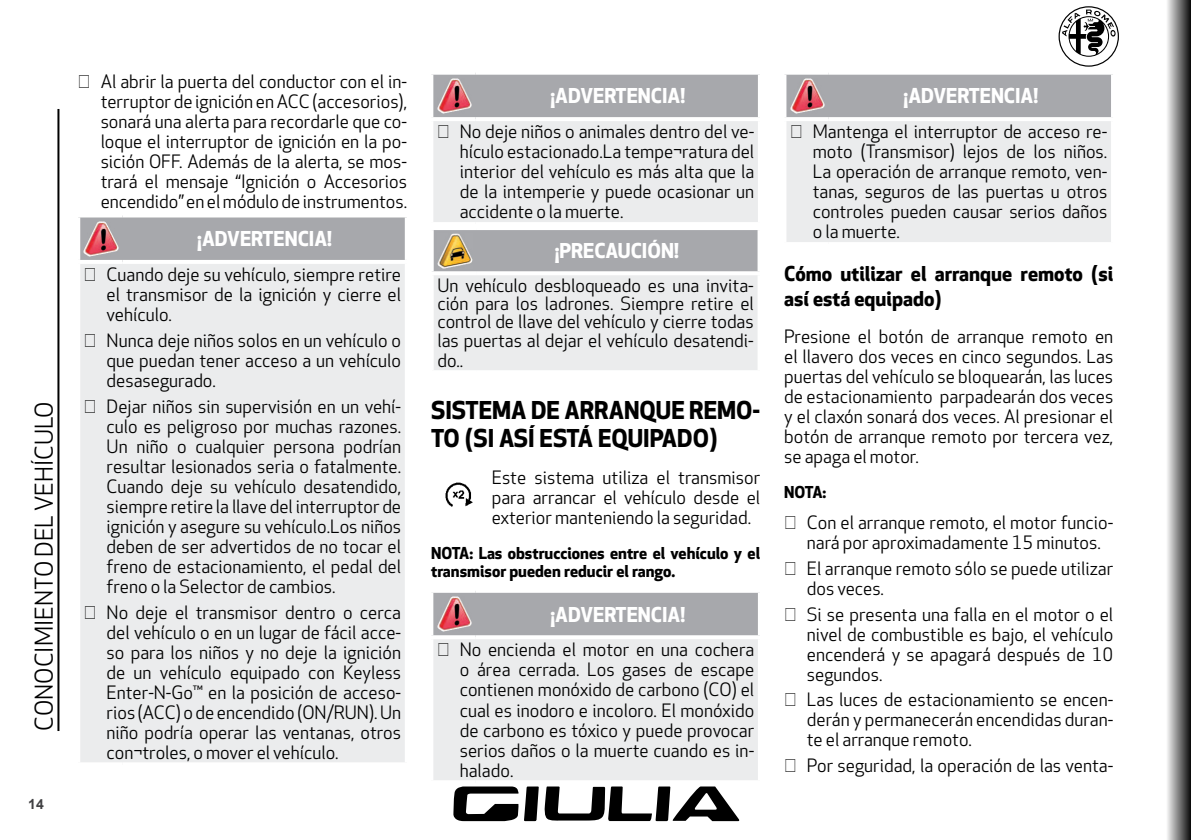
<style>
.page{position:relative;width:1191px;height:840px;background:#fff}
.page>*{position:absolute;margin:0;border:0;box-sizing:border-box;transform-origin:0 0}
._1_Título{font:700 24px/28px "Apex New";color:#000}
.t1{font:24px "Apex New";color:#000}
.Adver_Preca_Título{font:700 20px "Apex New";color:#fff}
._2_Subtítulo{font:700 20px/24px "Apex New";color:#000}
._4_Normal{font:18px/20px "Apex New";color:#000;text-align:justify}
.Adver_Preca_Texto{font:18px/18px "Apex New";color:#000;text-align:justify}
._6_NOTA{font:700 16px/18px "Apex New";color:#000}
.t2{font:700 14px "Arial";color:#414143}
</style>
<div class="page">
<svg style="left:1167px;top:0;width:24px;height:839px;background:#7d7d7d"></svg>
<svg style="left:453px;top:786px;width:287px;height:34px"></svg>
<hr style="left:57px;top:109px;width:2px;height:621px;background:#000">
<svg style="left:1058px;top:6px;width:61px;height:61px"></svg>
<div style="left:80px;top:217px;width:325px;height:43px;background:#a7a8ac"></div>
<div style="left:78px;top:262px;width:329px;height:501px;background:#ebeced"></div>
<hr style="left:405px;top:264px;width:4px;height:497px;background:#fff">
<hr style="left:76px;top:260px;width:47px;height:4px;background:#fff">
<hr style="left:76px;top:264px;width:4px;height:497px;background:#fff">
<hr style="left:123px;top:260px;width:286px;height:4px;background:#fff">
<svg style="left:78px;top:761px;width:44px;height:2px"></svg>
<svg style="left:123px;top:761px;width:284px;height:2px"></svg>
<img style="left:84px;top:221px;width:34px;height:35px">
<div style="left:433px;top:75px;width:325px;height:42px;background:#a7a8ac"></div>
<div style="left:431px;top:119px;width:329px;height:105px;background:#ebeced"></div>
<hr style="left:758px;top:121px;width:4px;height:101px;background:#fff">
<svg style="left:431px;top:74px;width:44px;height:1px"></svg>
<svg style="left:475px;top:73px;width:285px;height:2px"></svg>
<hr style="left:429px;top:117px;width:46px;height:4px;background:#fff">
<hr style="left:429px;top:121px;width:4px;height:101px;background:#fff">
<hr style="left:475px;top:117px;width:287px;height:4px;background:#fff">
<hr style="left:429px;top:222px;width:46px;height:4px;background:#fff">
<hr style="left:475px;top:222px;width:287px;height:4px;background:#fff">
<img style="left:437px;top:78px;width:34px;height:35px">
<div style="left:434px;top:230px;width:323px;height:41px;background:#a7a8ac"></div>
<div style="left:432px;top:273px;width:327px;height:99px;background:#ebeced"></div>
<hr style="left:757px;top:275px;width:4px;height:95px;background:#fff">
<svg style="left:433px;top:230px;width:1px;height:41px"></svg>
<svg style="left:757px;top:230px;width:1px;height:41px"></svg>
<svg style="left:432px;top:271px;width:44px;height:4px"></svg>
<hr style="left:430px;top:275px;width:4px;height:95px;background:#fff">
<svg style="left:476px;top:271px;width:283px;height:4px"></svg>
<hr style="left:430px;top:370px;width:46px;height:4px;background:#fff">
<hr style="left:476px;top:370px;width:285px;height:4px;background:#fff">
<img style="left:437px;top:233px;width:35px;height:35px">
<img style="left:445px;top:482px;width:28px;height:25px">
<div style="left:431px;top:637px;width:329px;height:144px;background:#ebeced"></div>
<hr style="left:758px;top:639px;width:4px;height:140px;background:#fff">
<hr style="left:429px;top:639px;width:4px;height:140px;background:#fff">
<svg style="left:431px;top:779px;width:44px;height:2px"></svg>
<svg style="left:475px;top:779px;width:285px;height:2px"></svg>
<div style="left:786px;top:75px;width:325px;height:42px;background:#a7a8ac"></div>
<div style="left:784px;top:119px;width:329px;height:125px;background:#ebeced"></div>
<hr style="left:1111px;top:121px;width:4px;height:121px;background:#fff">
<svg style="left:784px;top:74px;width:44px;height:1px"></svg>
<svg style="left:828px;top:73px;width:285px;height:2px"></svg>
<hr style="left:782px;top:117px;width:46px;height:4px;background:#fff">
<hr style="left:782px;top:121px;width:4px;height:121px;background:#fff">
<hr style="left:828px;top:117px;width:287px;height:4px;background:#fff">
<hr style="left:782px;top:242px;width:46px;height:4px;background:#fff">
<hr style="left:828px;top:242px;width:287px;height:4px;background:#fff">
<img style="left:790px;top:78px;width:34px;height:35px">
<svg style="left:431px;top:591px;width:329px;height:48px;background:#b4b0b3"></svg>
<h1 class="t1" style="left:31px;top:730px;width:330px;rotate:-90deg">CONOCIMIENTO DEL VEHÍCULO</h1>
<p class="t2" style="left:28px;top:794px;width:17px">14</p>
<p class="_4_Normal" style="left:101px;top:72px;width:308px">Al abrir la puerta del conductor con el in&shy;terruptor de ignición en ACC (accesorios), sonará una alerta para recordarle que co&shy;loque el interruptor de ignición en la po&shy;sición OFF. Además de la alerta, se mos&shy;trará el mensaje “Ignición o Accesorios encendido” en el módulo de instrumentos.</p>
<p class="Adver_Preca_Título" style="left:197px;top:227px;width:136px">¡ADVERTENCIA!</p>
<p class="_4_Normal" style="left:107px;top:265px;width:296px">Cuando deje su vehículo, siempre retire el transmisor de la ignición y cierre el vehículo.</p>
<p class="_4_Normal" style="left:107px;top:331px;width:296px">Nunca deje niños solos en un vehículo o que puedan tener acceso a un vehículo desasegurado.</p>
<p class="_4_Normal" style="left:107px;top:396px;width:296px">Dejar niños sin supervisión en un vehí&shy;culo es peligroso por muchas razones.<br>Un niño o cualquier persona podrían resultar lesionados seria o fatalmente.<br>Cuando deje su vehículo desatendido, siempre retire la llave del interruptor de ignición y asegure su vehículo.Los niños deben de ser advertidos de no tocar el freno de estacionamiento, el pedal del freno o la Selector de cambios.</p>
<p class="_4_Normal" style="left:107px;top:602px;width:296px">No deje el transmisor dentro o cerca del vehículo o en un lugar de fácil acce&shy;so para los niños y no deje la ignición de un vehículo equipado con Keyless Enter-N-Go™ en la posición de acceso&shy;rios (ACC) o de encendido (ON/RUN). Un niño podría operar las ventanas, otros con¬troles, o mover el vehículo.</p>
<p class="Adver_Preca_Título" style="left:550px;top:84px;width:136px">¡ADVERTENCIA!</p>
<p class="_4_Normal" style="left:460px;top:122px;width:296px">No deje niños o animales dentro del ve&shy;hículo estacionado.La tempe¬ratura del interior del vehículo es más alta que la de la intemperie y puede ocasionar un accidente o la muerte.</p>
<p class="Adver_Preca_Título" style="left:555px;top:239px;width:125px">¡PRECAUCIÓN!</p>
<p class="Adver_Preca_Texto" style="left:437px;top:277px;width:318px">Un vehículo desbloqueado es una invita&shy;ción para los ladrones. Siempre retire el control de llave del vehículo y cierre todas las puertas al dejar el vehículo desatendi-</p>
<p class="Adver_Preca_Texto" style="left:437px;top:351px;width:23px">do..</p>
<p class="_1_Título" style="left:431px;top:397px;width:330px">SISTEMA DE ARRANQUE REMO-<br>TO (SI ASÍ ESTÁ EQUIPADO)</p>
<p class="_4_Normal" style="left:492px;top:468px;width:270px">Este sistema utiliza el transmisor para arrancar el vehículo desde el exterior manteniendo la seguridad.</p>
<p class="_6_NOTA" style="left:431px;top:544px;width:330px">NOTA: Las obstrucciones entre el vehículo y el transmisor pueden reducir el rango.</p>
<p class="Adver_Preca_Título" style="left:550px;top:602px;width:136px">¡ADVERTENCIA!</p>
<p class="_4_Normal" style="left:460px;top:640px;width:296px">No encienda el motor en una cochera o área cerrada. Los gases de escape contienen monóxido de carbono (CO) el cual es inodoro e incoloro. El monóxido de carbono es tóxico y puede provocar serios daños o la muerte cuando es in&shy;halado.</p>
<p class="Adver_Preca_Título" style="left:903px;top:84px;width:136px">¡ADVERTENCIA!</p>
<p class="_4_Normal" style="left:813px;top:122px;width:296px">Mantenga el interruptor de acceso re&shy;moto (Transmisor) lejos de los niños.<br>La operación de arranque remoto, ven&shy;tanas, seguros de las puertas u otros controles pueden causar serios daños o la muerte.</p>
<p class="_2_Subtítulo" style="left:784px;top:262px;width:330px">Cómo utilizar el arranque remoto (si así está equipado)</p>
<p class="_4_Normal" style="left:784px;top:326px;width:331px">Presione el botón de arranque remoto en el llavero dos veces en cinco segundos. Las puertas del vehículo se bloquearán, las luces de estacionamiento parpadearán dos veces y el claxón sonará dos veces. Al presionar el botón de arranque remoto por tercera vez, se apaga el motor.</p>
<p class="_6_NOTA" style="left:784px;top:483px;width:44px">NOTA:</p>
<p class="_4_Normal" style="left:807px;top:513px;width:308px">Con el arranque remoto, el motor funcio&shy;nará por aproximadamente 15 minutos.</p>
<p class="_4_Normal" style="left:807px;top:558px;width:308px">El arranque remoto sólo se puede utilizar dos veces.</p>
<p class="_4_Normal" style="left:807px;top:604px;width:308px">Si se presenta una falla en el motor o el nivel de combustible es bajo, el vehículo encenderá y se apagará después de 10 segundos.</p>
<p class="_4_Normal" style="left:807px;top:690px;width:308px">Las luces de estacionamiento se encen&shy;derán y permanecerán encendidas duran&shy;te el arranque remoto.</p>
<p class="_4_Normal" style="left:807px;top:755px;width:308px">Por seguridad, la operación de las venta-</p>
</div>
